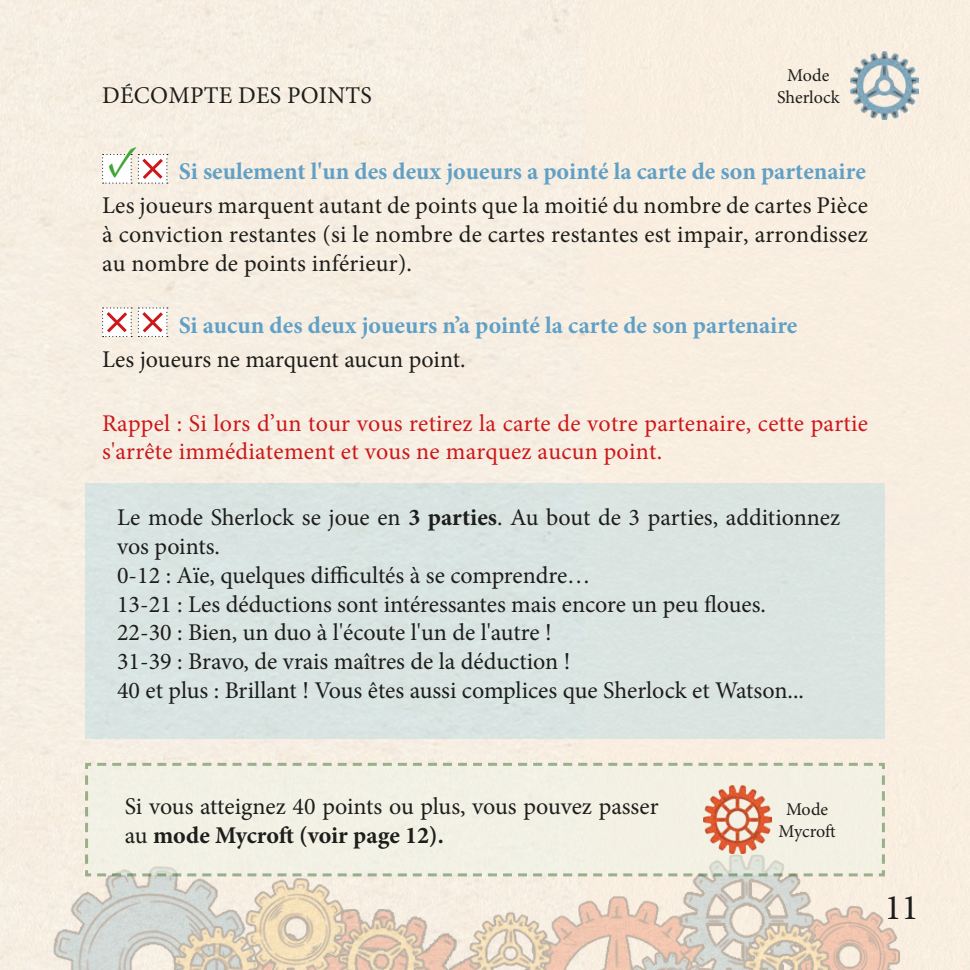
<style>
.page{position:relative;width:970px;height:970px;background:#fff}
.page>*{position:absolute;margin:0;border:0;box-sizing:border-box;transform-origin:0 0}
.t1{font:45px "Minion Pro";color:#3fa535}
.t2{font:36px "Minion Pro";color:#1d1d1b}
.t3{font:24px/28.8px "Minion Pro";color:#1d1d1b}
.t4{font:24px/28.8px "Minion Pro";letter-spacing:.01em;color:#cd171a}
.t5{font:700 24px "Minion Pro";color:#61a0c6}
.t6{font:18px/21.6px "Minion Pro";letter-spacing:-.005em;color:#1d1d1b;text-align:center}
.s1{font-weight:700}
</style>
<div class="page">
<div style="left:0;top:0;width:969px;height:969px;background:#f7eee1"></div>
<img style="left:53px;top:813px;width:847px;height:156px">
<div style="left:85px;top:483px;width:799px;height:255px;background:#d9e4e1"></div>
<img style="left:850px;top:51px;width:68px;height:68px">
<svg style="left:84px;top:762px;width:802px;height:115px"></svg>
<img style="left:703px;top:785px;width:68px;height:68px">
<svg style="left:102px;top:154px;width:30px;height:30px"></svg>
<svg style="left:138px;top:154px;width:30px;height:30px"></svg>
<svg style="left:138px;top:307px;width:30px;height:30px"></svg>
<svg style="left:102px;top:307px;width:30px;height:30px"></svg>
<p class="t6" style="left:787px;top:64px;width:44px">Mode</p>
<p class="t3" style="left:102px;top:81px;width:271px">DÉCOMPTE DES POINTS</p>
<p class="t6" style="left:777px;top:86px;width:64px">Sherlock</p>
<h1 class="t1" style="left:107px;top:130px;width:32px">✓</h1>
<p class="t5" style="left:179px;top:154px;width:688px">Si seulement l'un des deux joueurs a pointé la carte de son partenaire</p>
<p class="t3" style="left:102px;top:191px;width:767px;text-align:justify">Les joueurs marquent autant de points que la moitié du nombre de cartes Pièce à conviction restantes (si le nombre de cartes restantes est impair, arrondissez au nombre de points inférieur).</p>
<p class="t5" style="left:179px;top:308px;width:620px">Si aucun des deux joueurs n’a pointé la carte de son partenaire</p>
<p class="t3" style="left:102px;top:344px;width:365px">Les joueurs ne marquent aucun point.</p>
<p class="t4" style="left:102px;top:408px;width:767px">Rappel : Si lors d’un tour vous retirez la carte de votre partenaire, cette partie s'arrête immédiatement et vous ne marquez aucun point.</p>
<p class="t3" style="left:117px;top:503px;width:724px">Le mode Sherlock se joue en <span class="s1">3 parties</span>. Au bout de 3 parties, additionnez vos points.<br>0-12 : Aïe, quelques difficultés à se comprendre…<br>13-21 : Les déductions sont intéressantes mais encore un peu floues.<br>22-30 : Bien, un duo à l'écoute l'un de l'autre !<br>31-39 : Bravo, de vrais maîtres de la déduction !<br>40 et plus : Brillant ! Vous êtes aussi complices que Sherlock et Watson...</p>
<p class="t3" style="left:125px;top:792px;width:535px">Si vous atteignez 40 points ou plus, vous pouvez passer au <span class="s1">mode Mycroft (voir page 12).</span></p>
<p class="t6" style="left:778px;top:798px;width:59px">Mode<br>Mycroft</p>
<h2 class="t2" style="left:884px;top:883px;width:36px">11</h2>
</div>
